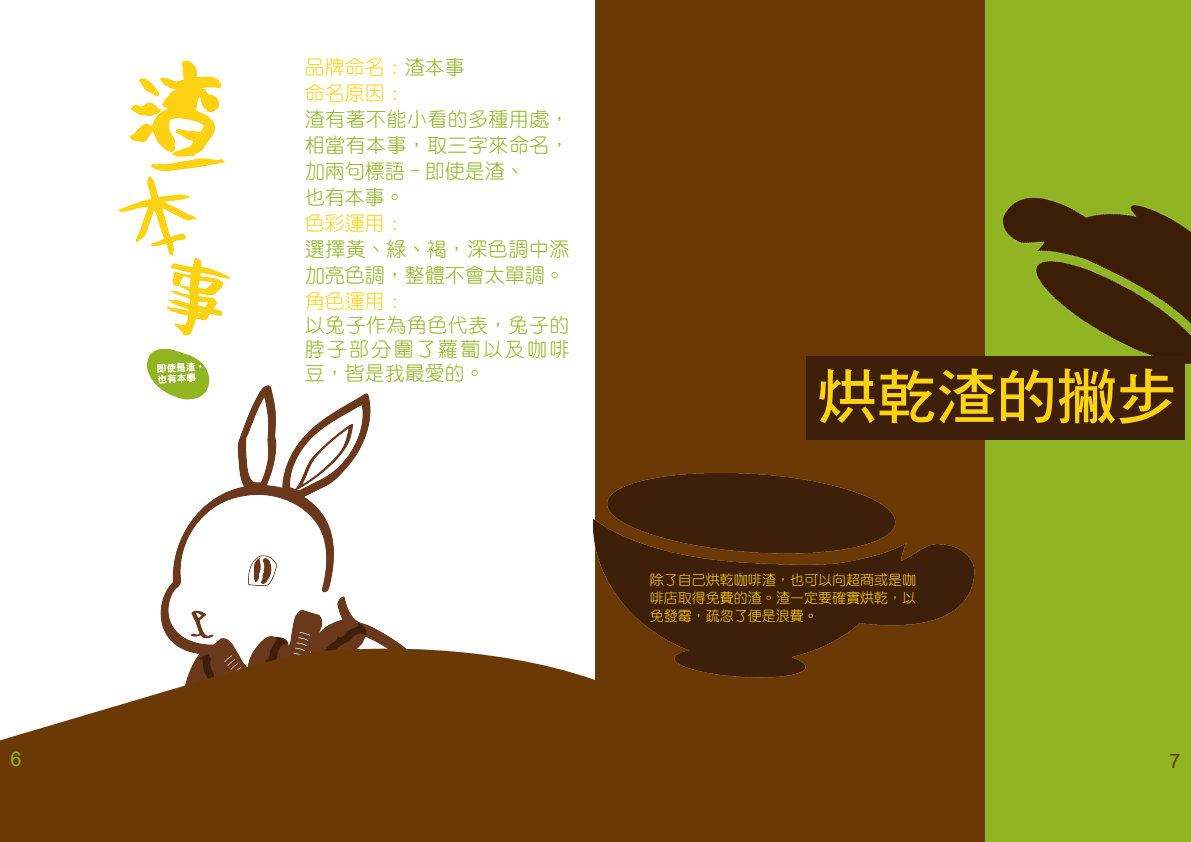
<style>
.page{position:relative;width:1191px;height:842px;background:#fff}
.page>*{position:absolute;margin:0;border:0;box-sizing:border-box;transform-origin:0 0}
.t1{font:60px "DF Hei Bd HK BF";color:#fdd213}
.t2{font:20px/26px "DF Yuan Lt HK BF";letter-spacing:.02em;color:#91b522}
.t3{font:20px/26px "DF Yuan Lt HK BF";color:#91b522}
.t4{font:20px/26px "DF Yuan Lt HK BF";color:#fdd213}
.t5{font:20px "Arial";color:#91b522}
.t6{font:20px "Arial";color:#6a3906}
.t7{font:14px/18px "DF Yuan Lt HK BF";color:#fdd213;text-align:justify}
.s1{color:#91b522}
</style>
<div class="page">
<div style="left:595px;top:0;width:389px;height:842px;background:#6a3906"></div>
<div style="left:985px;top:0;width:206px;height:842px;background:#91b522"></div>
<img style="left:592px;top:472px;width:383px;height:206px">
<img style="left:984px;top:140px;width:207px;height:253px">
<img style="left:160px;top:385px;width:237px;height:257px">
<img style="left:118px;top:60px;width:115px;height:348px">
<div style="left:806px;top:356px;width:378px;height:84px;background:#3e1f09"></div>
<svg style="left:0;top:642px;width:595px;height:200px;background:#7f552a"></svg>
<p class="t5" style="left:10px;top:745px;width:13px">6</p>
<p class="t4" style="left:305px;top:54px;width:161px">品牌命名 : <span class="s1">渣本事</span>命名原因 :</p>
<p class="t2" style="left:305px;top:106px;width:266px">渣有著不能小看的多種用處，相當有本事，取三字來命名，加兩句標語 - 即使是渣、<br>也有本事。</p>
<p class="t4" style="left:305px;top:210px;width:96px">色彩運用 :</p>
<p class="t3" style="left:305px;top:236px;width:266px">選擇黃、綠、褐，深色調中添加亮色調，整體不會太單調。</p>
<p class="t4" style="left:305px;top:288px;width:96px">角色運用 :</p>
<p class="t2" style="left:305px;top:313px;width:266px;line-height:24px;text-align:justify">以兔子作為角色代表，兔子的脖子部分圍了蘿蔔以及咖啡豆，皆是我最愛的。</p>
<h1 class="t1" style="left:816px;top:366px;width:361px">烘乾渣的撇步</h1>
<p class="t7" style="left:649px;top:571px;width:268px">除了自己烘乾咖啡渣，也可以向超商或是咖啡店取得免費的渣。渣一定要確實烘乾，以免發霉，疏忽了便是浪費。</p>
<p class="t6" style="left:1169px;top:748px;width:13px">7</p>
</div>
